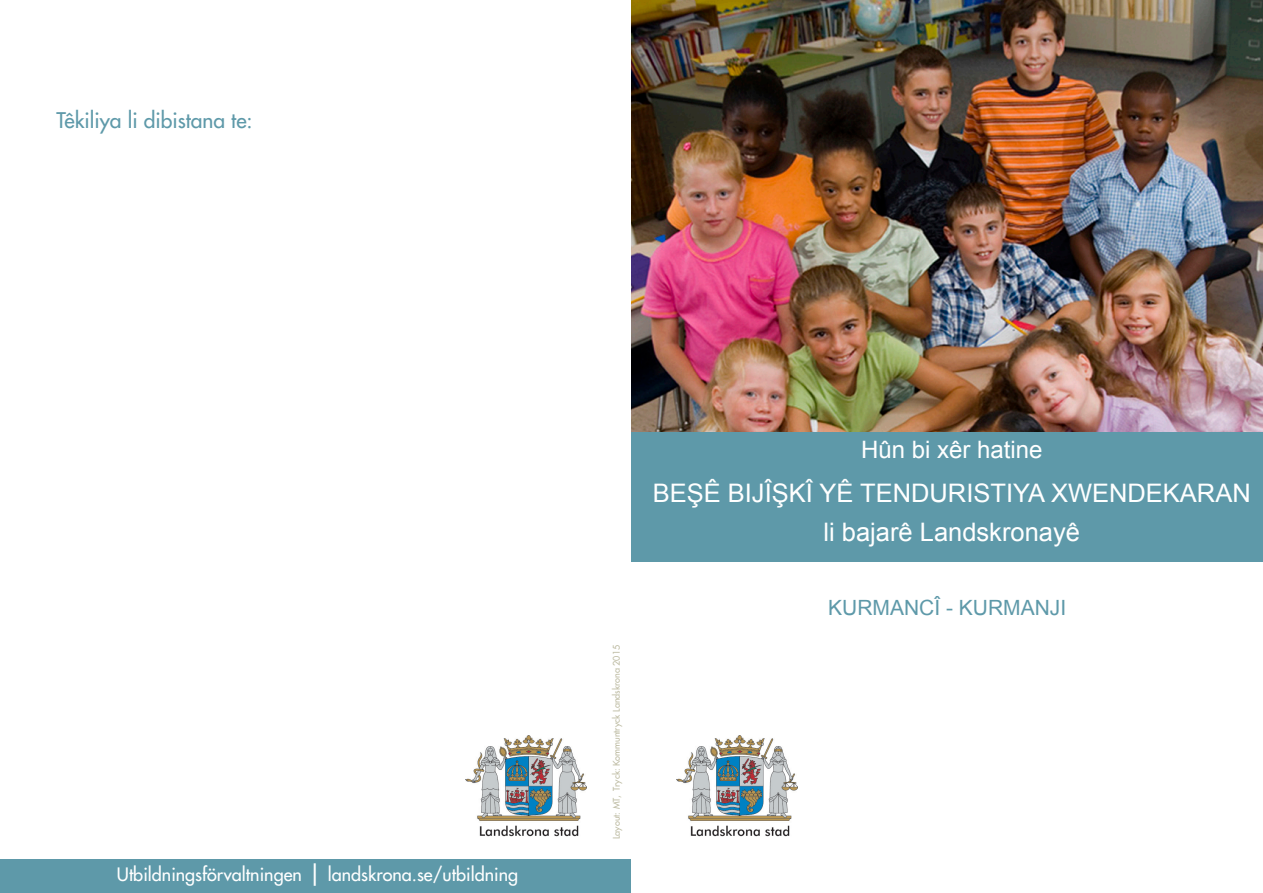
<style>
.page{position:relative;width:1263px;height:893px;background:#fff}
.page>*{position:absolute;margin:0;border:0;box-sizing:border-box;transform-origin:0 0}
.t1{font:25.5px "Arial";color:#fff}
.t2{font:24px "Arial";color:#fff}
.t3{font:500 21px "Futura Std";color:#5e99a9}
.t4{font:21px "Arial";color:#5e99a9}
.t5{font:500 18px "Futura Std";color:#fff}
.t6{font:500 9px "Futura Std";color:#bdbba2}
.s1{font-size:22.5px}
</style>
<div class="page">
<img style="left:631px;top:0;width:632px;height:433px">
<img style="left:676px;top:736px;width:121px;height:101px">
<img style="left:466px;top:736px;width:121px;height:101px">
<div style="left:0;top:859px;width:631px;height:34px;background:#5e99a9"></div>
<div style="left:631px;top:433px;width:632px;height:129px;background:#5e99a9"></div>
<p class="t3" style="left:57px;top:107px;width:198px">Têkiliya li dibistana te:</p>
<p class="t5" style="left:117px;top:863px;width:403px">Utbildningsförvaltningen <span class="s1">|</span> landskrona.se/utbildning</p>
<p class="t6" style="left:611px;top:839px;width:195px;rotate:-90deg">Layout: MT, Tryck: Kommuntryck Landskrona 2015</p>
<p class="t2" style="left:861px;top:434px;width:183px">Hûn bi xêr hatine</p>
<p class="t1" style="left:653px;top:476px;width:600px">BEŞÊ BIJÎŞKÎ YÊ TENDURISTIYA XWENDEKARAN</p>
<p class="t1" style="left:823px;top:515px;width:258px">li bajarê Landskronayê</p>
<p class="t4" style="left:828px;top:594px;width:239px">KURMANCÎ - KURMANJI</p>
</div>
